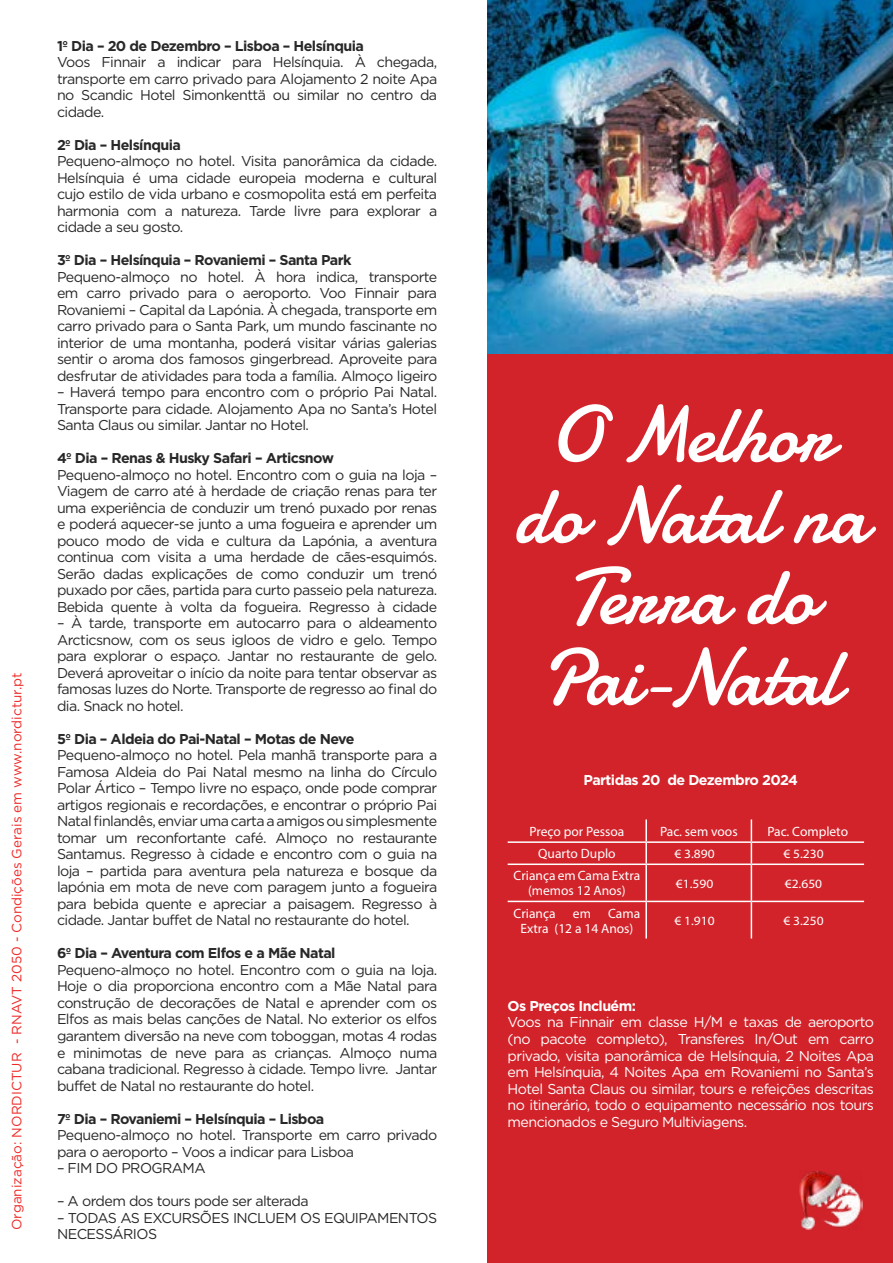
<style>
.page{position:relative;width:893px;height:1263px;background:#fff}
.page>*{position:absolute;margin:0;border:0;box-sizing:border-box;transform-origin:0 0}
.t1{font:81px/81px "Damion";letter-spacing:-.005em;color:#fff;text-align:center}
.t2{font:14.25px/16.5px "Gotham HTF";letter-spacing:-.04em;color:#292829;text-align:justify}
.t3{font:14.25px/16.5px "Gotham HTF";letter-spacing:-.04em;color:#fff;text-align:justify}
.t4{font:700 14.25px "Gotham HTF";letter-spacing:-.04em;color:#292829}
.t5{font:700 14.25px "Gotham HTF";letter-spacing:-.04em;color:#fff}
.t6{font:13.5px/15px "Myriad Pro";color:#fff;text-align:center}
.t7{font:13.5px "Gotham";color:#ee2a27}
.t8{font:12.75px "Myriad Pro";color:#fff;scale:1.06 1}
</style>
<div class="page">
<div style="left:487px;top:9px;width:406px;height:1254px;background:#d2232a"></div>
<img style="left:487px;top:0;width:406px;height:353px">
<hr style="left:646px;top:841px;width:105px;height:2px;background:#fff">
<hr style="left:751px;top:841px;width:113px;height:2px;background:#fff">
<hr style="left:645px;top:819px;width:2px;height:22px;background:#fff">
<hr style="left:508px;top:841px;width:138px;height:2px;background:#fff">
<hr style="left:645px;top:843px;width:2px;height:20px;background:#fff">
<hr style="left:645px;top:865px;width:2px;height:36px;background:#fff">
<hr style="left:645px;top:902px;width:2px;height:36px;background:#fff">
<svg style="left:751px;top:819px;width:1px;height:44px"></svg>
<hr style="left:751px;top:865px;width:1px;height:36px;background:#fff">
<hr style="left:751px;top:902px;width:1px;height:36px;background:#fff">
<hr style="left:751px;top:863px;width:113px;height:2px;background:#fff">
<hr style="left:751px;top:901px;width:113px;height:1px;background:#fff">
<hr style="left:646px;top:863px;width:105px;height:2px;background:#fff">
<hr style="left:646px;top:901px;width:105px;height:1px;background:#fff">
<hr style="left:508px;top:863px;width:138px;height:2px;background:#fff">
<hr style="left:508px;top:901px;width:138px;height:1px;background:#fff">
<img style="left:799px;top:1171px;width:64px;height:59px">
<p class="t7" style="left:8px;top:1230px;width:559px;rotate:-90deg">Organização: NORDICTUR - RNAVT 2050 - Condições Gerais em www.nordictur.pt</p>
<p class="t4" style="left:57px;top:37px;width:308px">1º Dia – 20 de Dezembro – Lisboa – Helsínquia</p>
<p class="t2" style="left:57px;top:54px;width:382px">Voos Finnair a indicar para Helsínquia. À chegada, transporte em carro privado para Alojamento 2 noite Apa no Scandic Hotel Simonkenttä ou similar no centro da cidade.</p>
<p class="t4" style="left:57px;top:136px;width:125px">2º Dia – Helsínquia</p>
<p class="t2" style="left:57px;top:153px;width:382px">Pequeno-almoço no hotel. Visita panorâmica da cidade.<br>Helsínquia é uma cidade europeia moderna e cultural cujo estilo de vida urbano e cosmopolita está em perfeita harmonia com a natureza. Tarde livre para explorar a cidade a seu gosto.</p>
<p class="t4" style="left:57px;top:252px;width:296px">3º Dia – Helsínquia – Rovaniemi – Santa Park</p>
<p class="t2" style="left:57px;top:268px;width:382px">Pequeno-almoço no hotel. À hora indica, transporte em carro privado para o aeroporto. Voo Finnair para Rovaniemi – Capital da Lapónia. À chegada, transporte em carro privado para o Santa Park, um mundo fascinante no interior de uma montanha, poderá visitar várias galerias sentir o aroma dos famosos gingerbread. Aproveite para desfrutar de atividades para toda a família. Almoço ligeiro</p>
<p class="t2" style="left:57px;top:384px;width:382px">– Haverá tempo para encontro com o próprio Pai Natal.<br>Transporte para cidade. Alojamento Apa no Santa’s Hotel Santa Claus ou similar. Jantar no Hotel.</p>
<p class="t4" style="left:57px;top:450px;width:279px">4º Dia – Renas &amp; Husky Safari – Articsnow</p>
<p class="t2" style="left:57px;top:466px;width:382px">Pequeno-almoço no hotel. Encontro com o guia na loja – Viagem de carro até à herdade de criação renas para ter uma experiência de conduzir um trenó puxado por renas e poderá aquecer-se junto a uma fogueira e aprender um pouco modo de vida e cultura da Lapónia, a aventura continua com visita a uma herdade de cães-esquimós.<br>Serão dadas explicações de como conduzir um trenó puxado por cães, partida para curto passeio pela natureza.<br>Bebida quente à volta da fogueira. Regresso à cidade</p>
<p class="t2" style="left:57px;top:615px;width:382px">– À tarde, transporte em autocarro para o aldeamento Arcticsnow, com os seus igloos de vidro e gelo. Tempo para explorar o espaço. Jantar no restaurante de gelo.<br>Deverá aproveitar o início da noite para tentar observar as famosas luzes do Norte. Transporte de regresso ao final do dia. Snack no hotel.</p>
<p class="t4" style="left:57px;top:731px;width:299px">5º Dia – Aldeia do Pai-Natal – Motas de Neve</p>
<p class="t2" style="left:57px;top:747px;width:382px">Pequeno-almoço no hotel. Pela manhã transporte para a Famosa Aldeia do Pai Natal mesmo na linha do Círculo Polar Ártico – Tempo livre no espaço, onde pode comprar artigos regionais e recordações, e encontrar o próprio Pai Natal finlandês, enviar uma carta a amigos ou simplesmente tomar um reconfortante café. Almoço no restaurante Santamus. Regresso à cidade e encontro com o guia na loja – partida para aventura pela natureza e bosque da lapónia em mota de neve com paragem junto a fogueira para bebida quente e apreciar a paisagem. Regresso à cidade. Jantar buffet de Natal no restaurante do hotel.</p>
<p class="t4" style="left:57px;top:945px;width:280px">6º Dia – Aventura com Elfos e a Mãe Natal</p>
<p class="t2" style="left:57px;top:961px;width:382px">Pequeno-almoço no hotel. Encontro com o guia na loja.<br>Hoje o dia proporciona encontro com a Mãe Natal para construção de decorações de Natal e aprender com os Elfos as mais belas canções de Natal. No exterior os elfos garantem diversão na neve com toboggan, motas 4 rodas e minimotas de neve para as crianças. Almoço numa cabana tradicional. Regresso à cidade. Tempo livre. Jantar buffet de Natal no restaurante do hotel.</p>
<p class="t4" style="left:57px;top:1110px;width:269px">7º Dia – Rovaniemi – Helsínquia – Lisboa</p>
<p class="t2" style="left:57px;top:1126px;width:382px">Pequeno-almoço no hotel. Transporte em carro privado para o aeroporto – Voos a indicar para Lisboa</p>
<p class="t2" style="left:57px;top:1159px;width:150px">– FIM DO PROGRAMA</p>
<p class="t2" style="left:57px;top:1192px;width:253px">– A ordem dos tours pode ser alterada</p>
<p class="t2" style="left:57px;top:1209px;width:382px">– TODAS AS EXCURSÕES INCLUEM OS EQUIPAMENTOS<br>NECESSÁRIOS</p>
<h1 class="t1" style="left:514px;top:395px;width:354px">O Melhor do Natal na<br>Terra do<br>Pai-Natal</h1>
<p class="t5" style="left:584px;top:772px;width:216px">Partidas 20 de Dezembro 2024</p>
<p class="t6" style="left:529px;top:823px;width:96px">Preço por Pessoa</p>
<p class="t6" style="left:660px;top:823px;width:79px">Pac. sem voos</p>
<p class="t6" style="left:767px;top:823px;width:82px">Pac. Completo</p>
<p class="t6" style="left:538px;top:846px;width:79px">Quarto Duplo</p>
<p class="t8" style="left:674px;top:846px;width:40px">€ 3.890</p>
<p class="t8" style="left:783px;top:846px;width:40px">€ 5.230</p>
<p class="t6" style="left:514px;top:868px;width:128px">Criança em Cama Extra (memos 12 Anos)</p>
<p class="t8" style="left:676px;top:876px;width:37px">€1.590</p>
<p class="t8" style="left:785px;top:876px;width:37px">€2.650</p>
<p class="t6" style="left:514px;top:905px;width:43px">Criança</p>
<p class="t6" style="left:573px;top:905px;width:20px">em</p>
<p class="t6" style="left:520px;top:905px;width:121px;text-align:left;text-indent:88px">Cama<br>Extra (12 a 14 Anos)</p>
<p class="t8" style="left:674px;top:913px;width:40px">€ 1.910</p>
<p class="t8" style="left:783px;top:913px;width:40px">€ 3.250</p>
<p class="t5" style="left:508px;top:998px;width:130px">Os Preços Incluém:</p>
<p class="t3" style="left:508px;top:1014px;width:368px">Voos na Finnair em classe H/M e taxas de aeroporto (no pacote completo), Transferes In/Out em carro privado, visita panorâmica de Helsínquia, 2 Noites Apa em Helsínquia, 4 Noites Apa em Rovaniemi no Santa’s Hotel Santa Claus ou similar, tours e refeições descritas no itinerário, todo o equipamento necessário nos tours mencionados e Seguro Multiviagens.</p>
</div>
